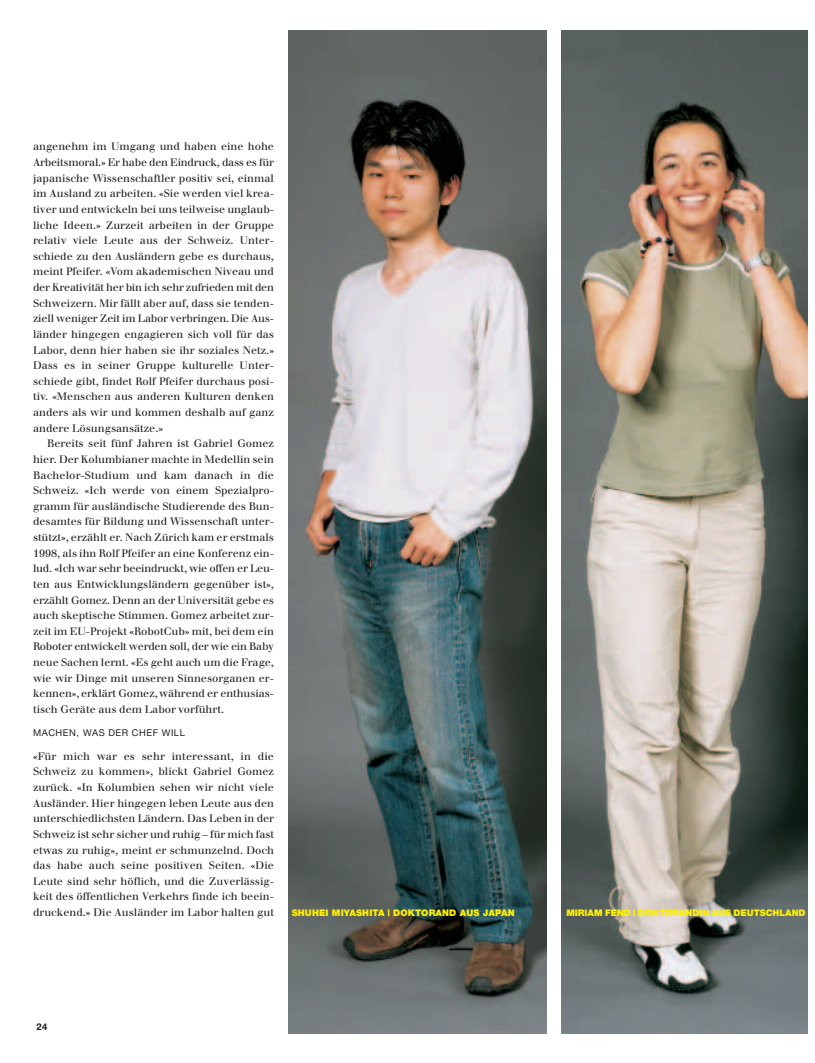
<style>
.page{position:relative;width:815px;height:1063px;background:#fff}
.page>*{position:absolute;margin:0;border:0;box-sizing:border-box;transform-origin:0 0}
.t1{font:10.62px/15.6px "Walbaum";color:#231f20;text-align:justify}
.t2{font:9.38px "Helvetica Neue";letter-spacing:.055em;color:#231f20}
.t3{font:700 9.38px "Helvetica Neue";color:#231f20}
.t4{font:900 9.12px "Helvetica Neue";color:#fff101}
</style>
<div class="page">
<img style="left:288px;top:30px;width:259px;height:1003px">
<img style="left:561px;top:30px;width:246px;height:1003px">
<p class="t1" style="left:33px;top:140px;width:242px">angenehm im Umgang und haben eine hohe Arbeitsmoral.» Er habe den Eindruck, dass es für japanische Wissenschaftler positiv sei, einmal im Ausland zu arbeiten. «Sie werden viel krea&shy;tiver und entwickeln bei uns teilweise unglaub&shy;liche Ideen.» Zurzeit arbeiten in der Gruppe relativ viele Leute aus der Schweiz. Unter&shy;schiede zu den Ausländern gebe es durchaus, meint Pfeifer. «Vom akademischen Niveau und der Kreativität her bin ich sehr zufrieden mit den Schweizern. Mir fällt aber auf, dass sie tenden&shy;ziell weniger Zeit im Labor verbringen. Die Aus&shy;länder hingegen engagieren sich voll für das Labor, denn hier haben sie ihr soziales Netz.» Dass es in seiner Gruppe kulturelle Unter&shy;schiede gibt, findet Rolf Pfeifer durchaus posi&shy;tiv. «Menschen aus anderen Kulturen denken anders als wir und kommen deshalb auf ganz andere Lösungsansätze.»</p>
<p class="t1" style="left:33px;top:437px;width:242px;text-indent:14px">Bereits seit fünf Jahren ist Gabriel Gomez hier. Der Kolumbianer machte in Medellin sein Bachelor-Studium und kam danach in die Schweiz. «Ich werde von einem Spezialpro&shy;gramm für ausländische Studierende des Bun&shy;desamtes für Bildung und Wissenschaft unter&shy;stützt», erzählt er. Nach Zürich kam er erstmals 1998, als ihn Rolf Pfeifer an eine Konferenz ein&shy;lud. «Ich war sehr beeindruckt, wie offen er Leu&shy;ten aus Entwicklungsländern gegenüber ist», erzählt Gomez. Denn an der Universität gebe es auch skeptische Stimmen. Gomez arbeitet zur&shy;zeit im EU-Projekt «RobotCub» mit, bei dem ein Roboter entwickelt werden soll, der wie ein Baby neue Sachen lernt. «Es geht auch um die Frage, wie wir Dinge mit unseren Sinnesorganen er&shy;kennen», erklärt Gomez,während er enthusias&shy;tisch Geräte aus dem Labor vorführt.</p>
<p class="t2" style="left:33px;top:730px;width:153px">MACHEN, WAS DER CHEF WILL</p>
<p class="t1" style="left:33px;top:749px;width:242px">«Für mich war es sehr interessant, in die Schweiz zu kommen», blickt Gabriel Gomez zurück. «In Kolumbien sehen wir nicht viele Ausländer. Hier hingegen leben Leute aus den unterschiedlichsten Ländern. Das Leben in der Schweiz ist sehr sicher und ruhig – für mich fast etwas zu ruhig», meint er schmunzelnd. Doch das habe auch seine positiven Seiten. «Die Leute sind sehr höflich, und die Zuverlässig&shy;keit des öffentlichen Verkehrs finde ich beein&shy;druckend.» Die Ausländer im Labor halten gut</p>
<p class="t4" style="left:292px;top:910px;width:225px">SHUHEI MIYASHITA | DOKTORAND AUS JAPAN</p>
<p class="t4" style="left:566px;top:910px;width:241px">MIRIAM FEND | DOKTORANDIN AUS DEUTSCHLAND</p>
<p class="t3" style="left:37px;top:1023px;width:12px">24</p>
</div>
